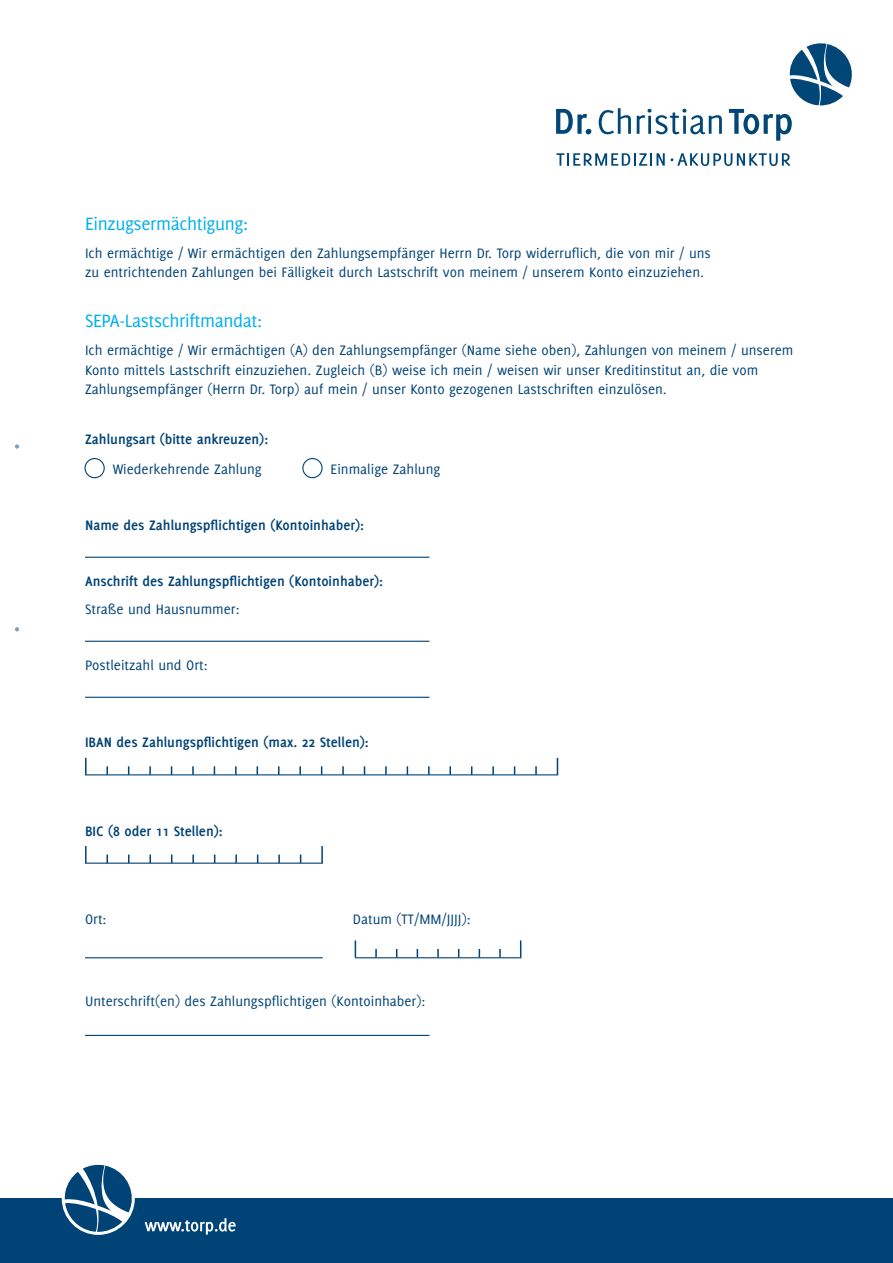
<style>
.page{position:relative;width:893px;height:1263px;background:#fff}
.page>*{position:absolute;margin:0;border:0;box-sizing:border-box;transform-origin:0 0}
.t1{font:19.5px "Delicious";letter-spacing:-.02em;color:#00b0eb}
.t2{font:15px/19.5px "Delicious";color:#004376}
.t3{font:700 15px "Delicious";color:#004376}
</style>
<div class="page">
<div style="left:0;top:1199px;width:893px;height:64px;background:#004376"></div>
<svg style="left:145px;top:1218px;width:91px;height:16px"></svg>
<div style="left:62px;top:1162px;width:73px;height:73px;background:#fff;border-radius:50%"></div>
<svg style="left:65px;top:1164px;width:70px;height:68px"></svg>
<div style="left:84px;top:458px;width:21px;height:20px;border:1px solid #004376;border-radius:50%"></div>
<div style="left:302px;top:458px;width:21px;height:20px;border:1px solid #004376;border-radius:50%"></div>
<svg style="left:556px;top:109px;width:35px;height:25px"></svg>
<svg style="left:599px;top:108px;width:32px;height:26px"></svg>
<svg style="left:637px;top:109px;width:85px;height:25px"></svg>
<svg style="left:556px;top:153px;width:234px;height:13px"></svg>
<svg style="left:729px;top:43px;width:123px;height:98px"></svg>
<svg style="left:15px;top:444px;width:4px;height:5px"></svg>
<svg style="left:15px;top:627px;width:4px;height:4px"></svg>
<hr style="left:85px;top:557px;width:344px;height:1px;background:#004376">
<hr style="left:85px;top:641px;width:344px;height:1px;background:#004376">
<hr style="left:85px;top:697px;width:344px;height:1px;background:#004376">
<hr style="left:85px;top:774px;width:473px;height:1px;background:#004376">
<hr style="left:85px;top:862px;width:238px;height:2px;background:#004376">
<hr style="left:85px;top:957px;width:238px;height:1px;background:#004376">
<hr style="left:355px;top:957px;width:166px;height:1px;background:#004376">
<hr style="left:85px;top:1035px;width:344px;height:1px;background:#004376">
<svg style="left:85px;top:758px;width:2px;height:17px"></svg>
<svg style="left:106px;top:766px;width:2px;height:9px"></svg>
<svg style="left:149px;top:766px;width:2px;height:9px"></svg>
<svg style="left:192px;top:766px;width:2px;height:9px"></svg>
<svg style="left:235px;top:766px;width:2px;height:9px"></svg>
<svg style="left:299px;top:766px;width:2px;height:9px"></svg>
<svg style="left:342px;top:766px;width:2px;height:9px"></svg>
<svg style="left:385px;top:766px;width:2px;height:9px"></svg>
<svg style="left:428px;top:766px;width:2px;height:9px"></svg>
<svg style="left:449px;top:766px;width:2px;height:9px"></svg>
<svg style="left:492px;top:766px;width:2px;height:9px"></svg>
<svg style="left:535px;top:766px;width:2px;height:9px"></svg>
<svg style="left:557px;top:758px;width:1px;height:17px"></svg>
<svg style="left:85px;top:846px;width:2px;height:17px"></svg>
<svg style="left:149px;top:854px;width:2px;height:9px"></svg>
<svg style="left:192px;top:854px;width:2px;height:9px"></svg>
<svg style="left:235px;top:854px;width:2px;height:9px"></svg>
<svg style="left:278px;top:854px;width:2px;height:9px"></svg>
<svg style="left:321px;top:846px;width:2px;height:17px"></svg>
<svg style="left:355px;top:940px;width:1px;height:17px"></svg>
<svg style="left:375px;top:949px;width:2px;height:8px"></svg>
<svg style="left:437px;top:949px;width:2px;height:8px"></svg>
<svg style="left:499px;top:949px;width:2px;height:8px"></svg>
<svg style="left:520px;top:940px;width:1px;height:17px"></svg>
<h1 class="t1" style="left:85px;top:212px;width:165px">Einzugsermächtigung:</h1>
<p class="t2" style="left:85px;top:243px;width:627px">Ich ermächtige / Wir ermächtigen den Zahlungsempfänger Herrn Dr. Torp widerruflich, die von mir / uns zu entrichtenden Zahlungen bei Fälligkeit durch Lastschrift von meinem / unserem Konto einzuziehen.</p>
<h1 class="t1" style="left:85px;top:310px;width:179px">SEPA-Lastschriftmandat:</h1>
<p class="t2" style="left:85px;top:340px;width:710px">Ich ermächtige / Wir ermächtigen (A) den Zahlungsempfänger (Name siehe oben), Zahlungen von meinem / unserem<br>Konto mittels Lastschrift einzuziehen. Zugleich (B) weise ich mein / weisen wir unser Kreditinstitut an, die vom<br>Zahlungsempfänger (Herrn Dr. Torp) auf mein / unser Konto gezogenen Lastschriften einzulösen.</p>
<p class="t3" style="left:85px;top:430px;width:185px">Zahlungsart (bitte ankreuzen):</p>
<p class="t2" style="left:113px;top:459px;width:151px">Wiederkehrende Zahlung</p>
<p class="t2" style="left:331px;top:459px;width:111px">Einmalige Zahlung</p>
<p class="t3" style="left:85px;top:516px;width:281px">Name des Zahlungspflichtigen (Kontoinhaber):</p>
<p class="t3" style="left:85px;top:572px;width:300px">Anschrift des Zahlungspflichtigen (Kontoinhaber):</p>
<p class="t2" style="left:85px;top:599px;width:156px">Straße und Hausnummer:</p>
<p class="t2" style="left:85px;top:655px;width:124px">Postleitzahl und Ort:</p>
<p class="t3" style="left:85px;top:734px;width:285px">IBAN des Zahlungspflichtigen (max. 22 Stellen):</p>
<p class="t3" style="left:85px;top:822px;width:139px">BIC (8 oder 11 Stellen):</p>
<p class="t2" style="left:85px;top:909px;width:23px">Ort:</p>
<p class="t2" style="left:353px;top:909px;width:119px">Datum (TT/MM/JJJJ):</p>
<p class="t2" style="left:85px;top:991px;width:342px">Unterschrift(en) des Zahlungspflichtigen (Kontoinhaber):</p>
</div>
